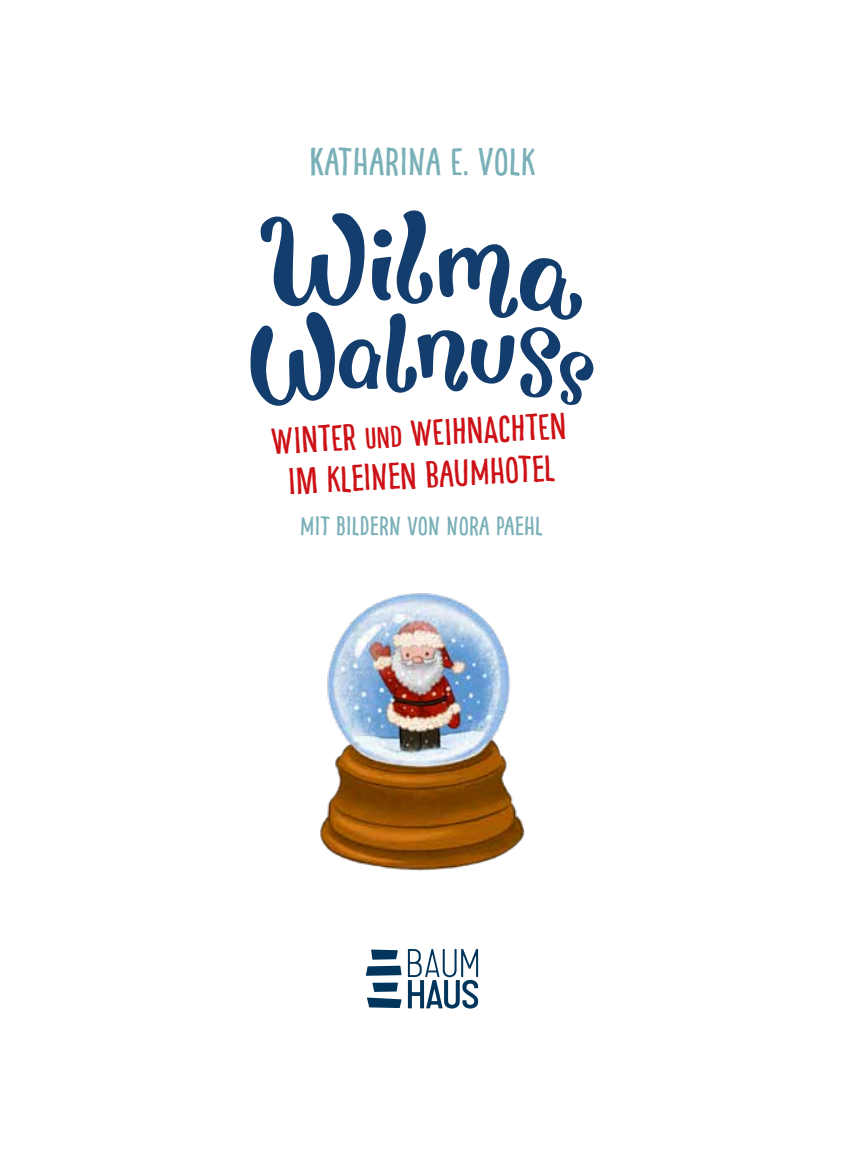
<style>
.page{position:relative;width:844px;height:1166px;background:#fff}
.page>*{position:absolute;margin:0;border:0;box-sizing:border-box;transform-origin:0 0}
.t1{font:38.5px "Pinto NO 01";letter-spacing:.01em;color:#7ab0b8}
.t2{font:36.75px/41.6px "Pinto NO 01";color:#cc1216;text-align:center}
.t3{font:26.25px "Pinto NO 01";letter-spacing:.01em;color:#7ab0b8}
.s1{font-size:29.75px}
</style>
<div class="page">
<svg style="left:250px;top:210px;width:344px;height:196px"></svg>
<svg style="left:408px;top:949px;width:70px;height:59px"></svg>
<svg style="left:366px;top:949px;width:35px;height:27px"></svg>
<svg style="left:367px;top:982px;width:34px;height:26px"></svg>
<img style="left:320px;top:593px;width:205px;height:278px">
<p class="t1" style="left:309px;top:139px;width:227px">KATHARINA E. VOLK</p>
<p class="t2" style="left:270px;top:420px;width:297px;rotate:-3deg">WINTER <span class="s1">UND</span> WEIHNACHTEN<br>IM KLEINEN BAUMHOTEL</p>
<p class="t3" style="left:300px;top:511px;width:244px">MIT BILDERN VON NORA PAEHL</p>
</div>
